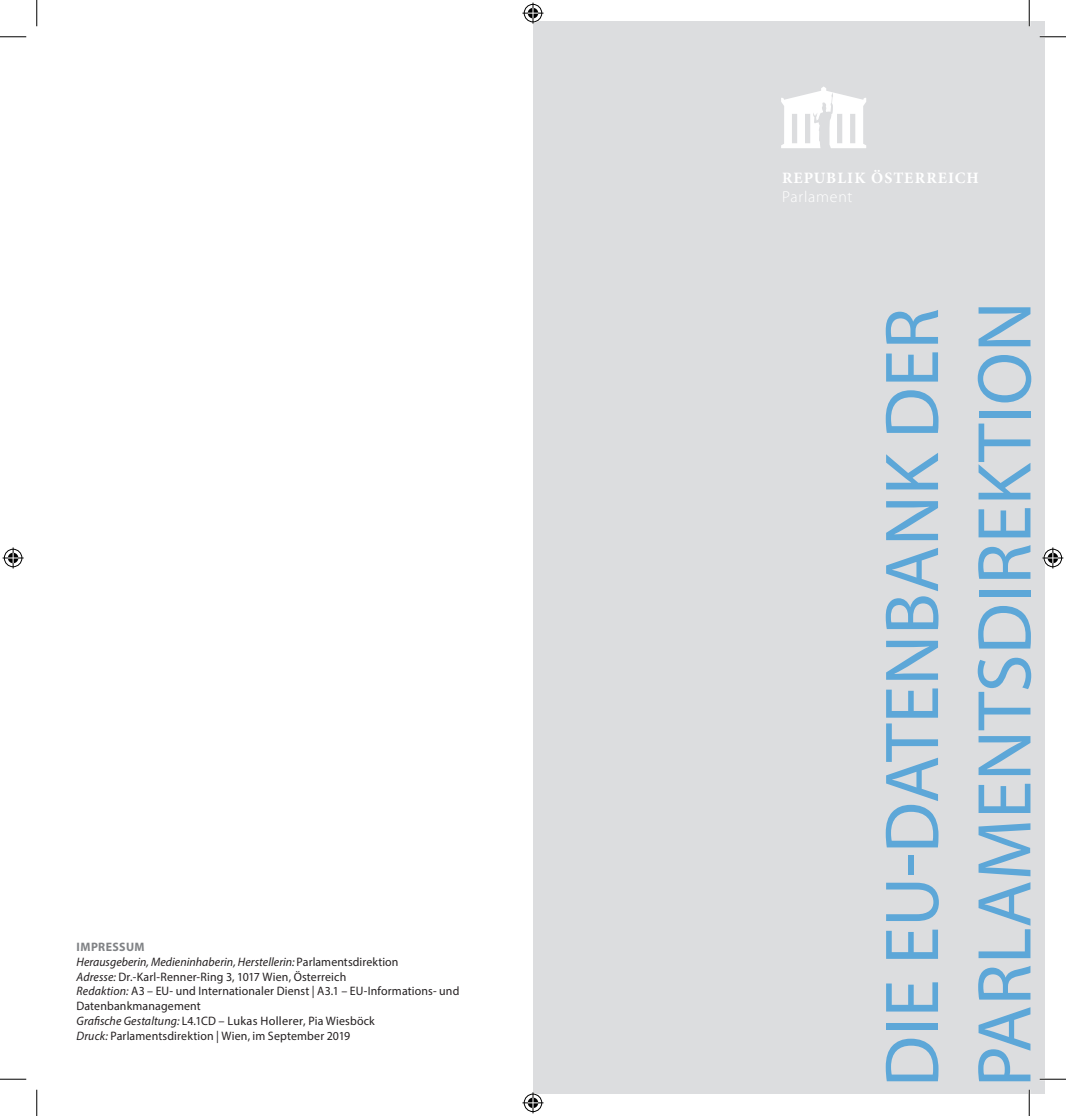
<style>
.page{position:relative;width:1066px;height:1116px;background:#fff}
.page>*{position:absolute;margin:0;border:0;box-sizing:border-box;transform-origin:0 0}
.t1{font:77px/92.4px "Myriad Pro";color:#5da7d8}
.t2{font:700 15.75px "Minion Pro";letter-spacing:.065em;color:#fff}
.t3{font:300 15.75px "Myriad Pro";letter-spacing:.05em;color:#fff}
.t4{font:12.25px/14.7px "Myriad Pro";letter-spacing:.015em;color:#231f20}
.s1{font-weight:700;color:#808285}
.s2{font-style:italic}
</style>
<div class="page">
<div style="left:533px;top:22px;width:511px;height:1071px;background:#dcdddf"></div>
<svg style="left:781px;top:86px;width:85px;height:62px"></svg>
<hr style="left:1039px;top:36px;width:27px;height:2px;background:#fff">
<hr style="left:1039px;top:1077px;width:27px;height:3px;background:#fff">
<hr style="left:1028px;top:0;width:2px;height:26px;background:#fff">
<hr style="left:1028px;top:1089px;width:2px;height:26px;background:#fff">
<svg style="left:0;top:36px;width:26px;height:1px"></svg>
<svg style="left:1039px;top:36px;width:27px;height:1px"></svg>
<svg style="left:0;top:1078px;width:26px;height:1px"></svg>
<svg style="left:1039px;top:1078px;width:27px;height:1px"></svg>
<svg style="left:36px;top:0;width:1px;height:26px"></svg>
<svg style="left:36px;top:1089px;width:1px;height:26px"></svg>
<svg style="left:1029px;top:0;width:1px;height:26px"></svg>
<svg style="left:1029px;top:1089px;width:1px;height:26px"></svg>
<svg style="left:522px;top:3px;width:21px;height:21px"></svg>
<svg style="left:522px;top:1092px;width:21px;height:21px"></svg>
<svg style="left:3px;top:547px;width:21px;height:21px"></svg>
<svg style="left:1042px;top:547px;width:21px;height:21px"></svg>
<p class="t4" style="left:76px;top:939px;width:384px"><span class="s1">IMPRESSUM<br></span><span class="s2">Herausgeberin, Medieninhaberin, Herstellerin:</span> Parlamentsdirektion<br><span class="s2">Adresse:</span> Dr.-Karl-Renner-Ring 3, 1017 Wien, Österreich<br><span class="s2">Redaktion:</span> A3 – EU- und Internationaler Dienst | A3.1 – EU-Informations- und Datenbankmanagement<br><span class="s2">Grafische Gestaltung:</span> L4.1CD – Lukas Hollerer, Pia Wiesböck<br><span class="s2">Druck:</span> Parlamentsdirektion | Wien, im September 2019</p>
<p class="t2" style="left:782px;top:167px;width:198px">REPUBLIK ÖSTERREICH</p>
<p class="t3" style="left:782px;top:188px;width:72px">Parlament</p>
<h1 class="t1" style="left:864px;top:1086px;width:787px;rotate:-90deg">DIE EU-DATENBANK DER<br>PARLAMENTSDIREKTION</h1>
</div>
